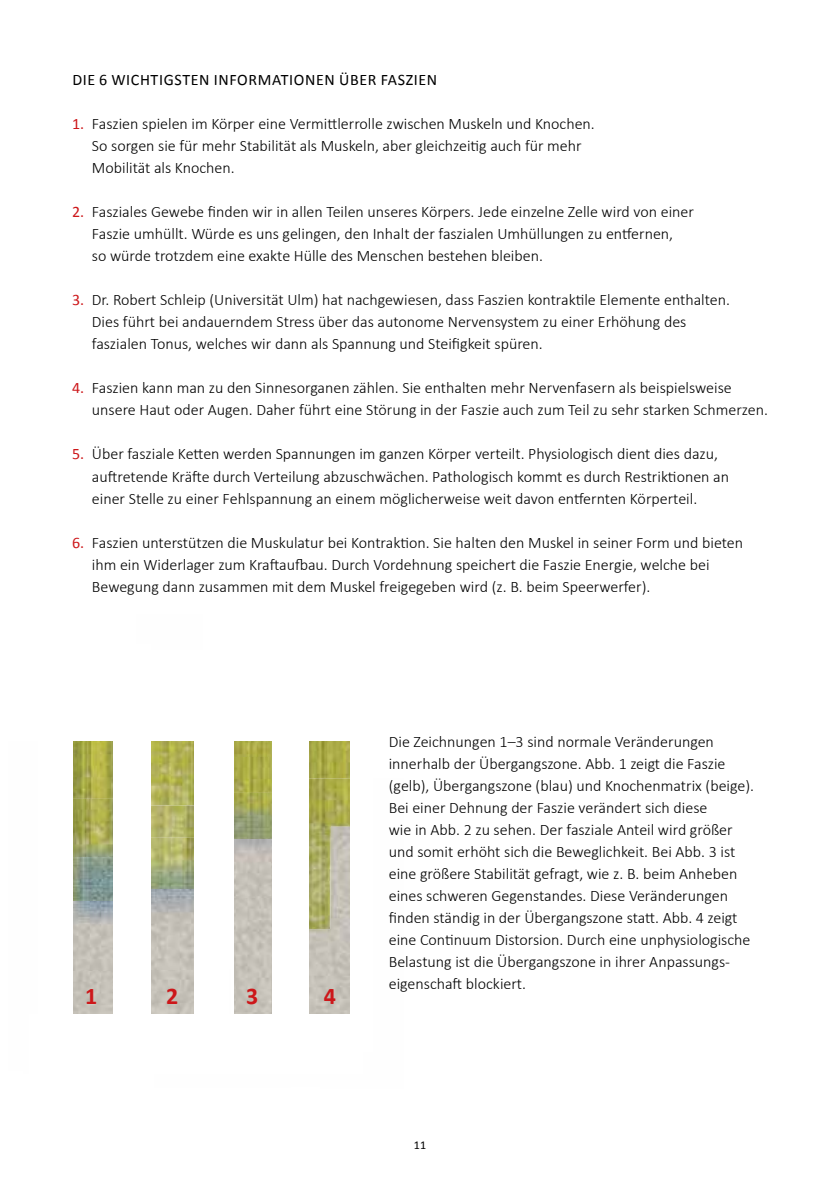
<style>
.page{position:relative;width:840px;height:1191px;background:#fff}
.page>*{position:absolute;margin:0;border:0;box-sizing:border-box;transform-origin:0 0}
.t1{font:700 24px "Calibri";color:#cd171a}
.t2{font:300 16px/22px "Calibri";color:#000}
.t3{font:16px "Calibri";letter-spacing:.04em;color:#000}
.t4{font:12px "Calibri";color:#000}
.s1{font-weight:400;color:#cd171a}
</style>
<div class="page">
<img style="left:309px;top:741px;width:41px;height:37px">
<img style="left:309px;top:778px;width:41px;height:49px">
<img style="left:309px;top:827px;width:41px;height:187px">
<img style="left:234px;top:757px;width:38px;height:36px">
<img style="left:234px;top:793px;width:38px;height:105px">
<img style="left:73px;top:741px;width:40px;height:58px">
<img style="left:73px;top:799px;width:40px;height:58px">
<img style="left:73px;top:857px;width:40px;height:113px">
<img style="left:151px;top:741px;width:43px;height:64px">
<img style="left:151px;top:805px;width:43px;height:32px">
<img style="left:151px;top:837px;width:43px;height:132px">
<p class="t3" style="left:72px;top:70px;width:366px">DIE 6 WICHTIGSTEN INFORMATIONEN ÜBER FASZIEN</p>
<p class="t2" style="left:92px;top:112px;width:504px;text-indent:-20px"><span class="s1">1.</span> Faszien spielen im Körper eine Vermittlerrolle zwischen Muskeln und Knochen.<br>So sorgen sie für mehr Stabilität als Muskeln, aber gleichzeitig auch für mehr<br>Mobilität als Knochen.</p>
<p class="t2" style="left:92px;top:200px;width:603px;text-indent:-20px"><span class="s1">2.</span> Fasziales Gewebe finden wir in allen Teilen unseres Körpers. Jede einzelne Zelle wird von einer<br>Faszie umhüllt. Würde es uns gelingen, den Inhalt der faszialen Umhüllungen zu entfernen,<br>so würde trotzdem eine exakte Hülle des Menschen bestehen bleiben.</p>
<p class="t2" style="left:92px;top:288px;width:639px;text-indent:-20px"><span class="s1">3.</span> Dr. Robert Schleip (Universität Ulm) hat nachgewiesen, dass Faszien kontraktile Elemente enthalten.<br>Dies führt bei andauerndem Stress über das autonome Nervensystem zu einer Erhöhung des faszialen Tonus, welches wir dann als Spannung und Steifigkeit spüren.</p>
<p class="t2" style="left:92px;top:376px;width:677px;text-indent:-20px"><span class="s1">4.</span> Faszien kann man zu den Sinnesorganen zählen. Sie enthalten mehr Nervenfasern als beispielsweise unsere Haut oder Augen. Daher führt eine Störung in der Faszie auch zum Teil zu sehr starken Schmerzen.</p>
<p class="t2" style="left:92px;top:442px;width:638px;text-indent:-20px"><span class="s1">5.</span> Über fasziale Ketten werden Spannungen im ganzen Körper verteilt. Physiologisch dient dies dazu, auftretende Kräfte durch Verteilung abzuschwächen. Pathologisch kommt es durch Restriktionen an einer Stelle zu einer Fehlspannung an einem möglicherweise weit davon entfernten Körperteil.</p>
<p class="t2" style="left:92px;top:530px;width:652px;text-indent:-20px"><span class="s1">6.</span> Faszien unterstützen die Muskulatur bei Kontraktion. Sie halten den Muskel in seiner Form und bieten ihm ein Widerlager zum Kraftaufbau. Durch Vordehnung speichert die Faszie Energie, welche bei<br>Bewegung dann zusammen mit dem Muskel freigegeben wird (z. B. beim Speerwerfer).</p>
<h1 class="t1" style="left:85px;top:981px;width:14px">1</h1>
<h1 class="t1" style="left:166px;top:981px;width:14px">2</h1>
<h1 class="t1" style="left:246px;top:981px;width:14px">3</h1>
<h1 class="t1" style="left:323px;top:981px;width:14px">4</h1>
<p class="t2" style="left:388px;top:729px;width:366px">Die Zeichnungen 1–3 sind normale Veränderungen innerhalb der Übergangszone. Abb. 1 zeigt die Faszie (gelb), Übergangszone (blau) und Knochenmatrix (beige).<br>Bei einer Dehnung der Faszie verändert sich diese<br>wie in Abb. 2 zu sehen. Der fasziale Anteil wird größer und somit erhöht sich die Beweglichkeit. Bei Abb. 3 ist eine größere Stabilität gefragt, wie z. B. beim Anheben eines schweren Gegenstandes. Diese Veränderungen finden ständig in der Übergangszone statt. Abb. 4 zeigt eine Continuum Distorsion. Durch eine unphysiologische Belastung ist die Übergangszone in ihrer Anpassungs&shy;eigenschaft blockiert.</p>
<p class="t4" style="left:413px;top:1137px;width:14px">11</p>
</div>
